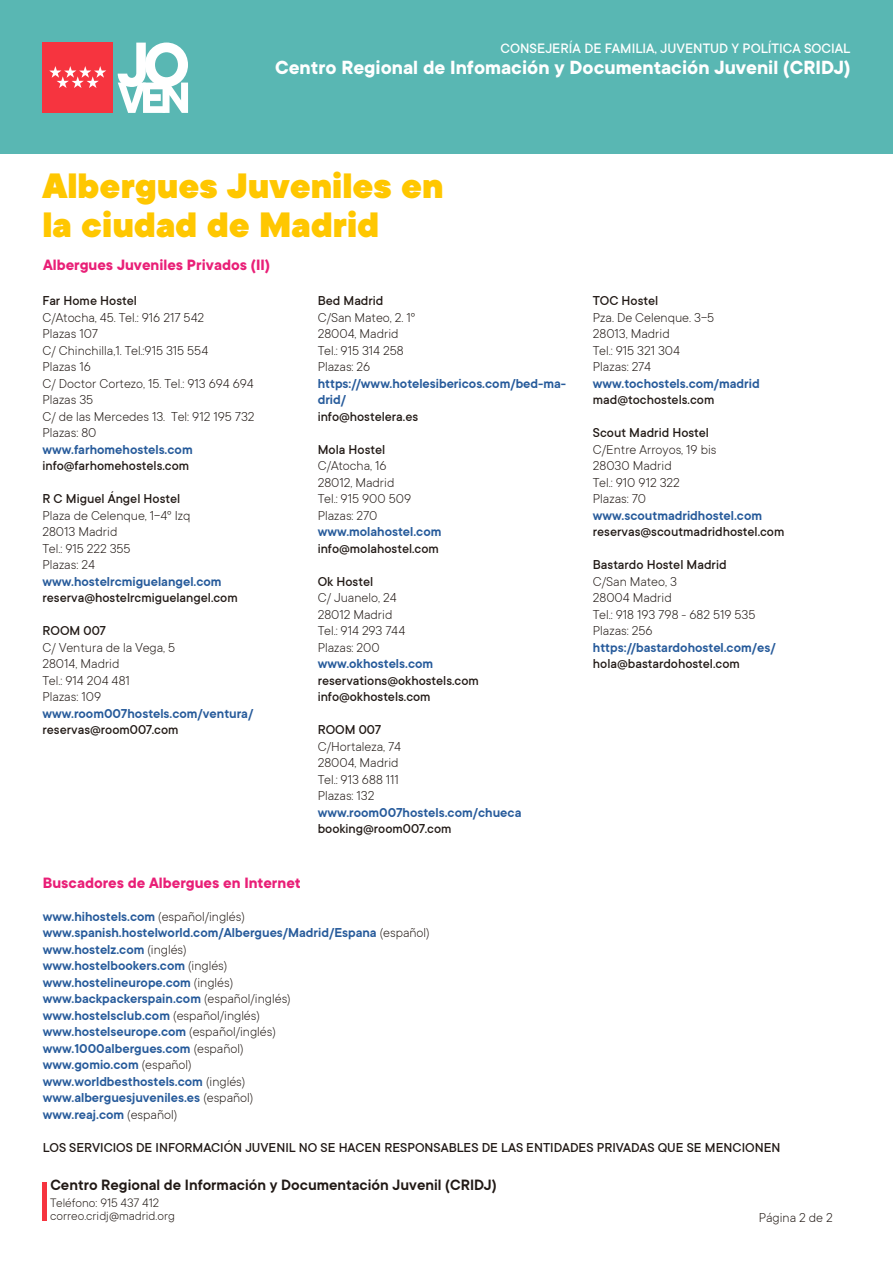
<style>
.page{position:relative;width:893px;height:1263px;background:#fff}
.page>*{position:absolute;margin:0;border:0;box-sizing:border-box;transform-origin:0 0}
.t1{font:900 39px/39px "TT Commons";color:#ffc700}
.t2{font:700 21px "TT Commons";color:#fff}
.t3{font:700 16.5px "TT Commons";color:#e91f77}
.t4{font:600 16.5px "TT Commons";color:#211915}
.t5{font:500 15px "TT Commons";color:#fff}
.t6{font:600 14.25px/16.5px "TT Commons";color:#275b9b}
.t7{font:300 14.25px/16.5px "TT Commons";color:#211915}
.t8{font:500 14.25px/16.5px "TT Commons";color:#211915}
.t9{font:300 13.5px/13.5px "TT Commons";color:#211915}
.s1{font-weight:300;color:#211915}
</style>
<div class="page">
<div style="left:0;top:0;width:893px;height:153px;background:#59b7b3"></div>
<div style="left:43px;top:43px;width:70px;height:70px;background:#f6343f"></div>
<svg style="left:49px;top:66px;width:57px;height:22px"></svg>
<svg style="left:118px;top:43px;width:70px;height:70px"></svg>
<hr style="left:43px;top:1182px;width:4px;height:38px;background:#f6343f">
<p class="t5" style="left:501px;top:40px;width:351px">CONSEJERÍA DE FAMILIA, JUVENTUD Y POLÍTICA SOCIAL</p>
<h2 class="t2" style="left:275px;top:56px;width:577px">Centro Regional de Infomación y Documentación Juvenil (CRIDJ)</h2>
<h1 class="t1" style="left:43px;top:167px;width:403px">Albergues Juveniles en la ciudad de Madrid</h1>
<p class="t3" style="left:43px;top:256px;width:228px">Albergues Juveniles Privados (II)</p>
<p class="t8" style="left:43px;top:293px;width:96px">Far Home Hostel</p>
<p class="t7" style="left:43px;top:309px;width:213px">C/Atocha, 45. Tel.: 916 217 542<br>Plazas 107<br>C/ Chinchilla,1. Tel.:915 315 554<br>Plazas 16<br>C/ Doctor Cortezo, 15. Tel.: 913 694 694<br>Plazas 35<br>C/ de las Mercedes 13. Tel: 912 195 732<br>Plazas: 80</p>
<p class="t6" style="left:43px;top:441px;width:152px">www.farhomehostels.com</p>
<p class="t8" style="left:43px;top:458px;width:148px">info@farhomehostels.com</p>
<p class="t8" style="left:43px;top:491px;width:139px">R C Miguel Ángel Hostel</p>
<p class="t7" style="left:43px;top:507px;width:149px">Plaza de Celenque, 1-4º Izq<br>28013 Madrid<br>Tel.: 915 222 355<br>Plazas: 24</p>
<p class="t6" style="left:43px;top:573px;width:181px">www.hostelrcmiguelangel.com</p>
<p class="t8" style="left:43px;top:590px;width:197px">reserva@hostelrcmiguelangel.com</p>
<p class="t8" style="left:43px;top:623px;width:65px">ROOM 007</p>
<p class="t7" style="left:43px;top:639px;width:134px">C/ Ventura de la Vega, 5<br>28014, Madrid<br>Tel.: 914 204 481<br>Plazas: 109</p>
<p class="t6" style="left:43px;top:705px;width:212px">www.room007hostels.com/ventura/</p>
<p class="t8" style="left:43px;top:722px;width:138px">reservas@room007.com</p>
<p class="t8" style="left:318px;top:293px;width:67px">Bed Madrid</p>
<p class="t7" style="left:318px;top:309px;width:99px">C/San Mateo, 2. 1º<br>28004, Madrid<br>Tel.: 915 314 258<br>Plazas: 26</p>
<p class="t6" style="left:318px;top:375px;width:250px">https://www.hotelesibericos.com/bed-ma&shy;drid/</p>
<p class="t8" style="left:318px;top:408px;width:102px">info@hostelera.es</p>
<p class="t8" style="left:318px;top:441px;width:69px">Mola Hostel</p>
<p class="t7" style="left:318px;top:457px;width:95px">C/Atocha, 16<br>28012, Madrid<br>Tel.: 915 900 509<br>Plazas: 270</p>
<p class="t6" style="left:318px;top:524px;width:125px">www.molahostel.com</p>
<p class="t8" style="left:318px;top:540px;width:123px">info@molahostel.com</p>
<p class="t8" style="left:318px;top:573px;width:57px">Ok Hostel</p>
<p class="t7" style="left:318px;top:589px;width:89px">C/ Juanelo, 24<br>28012 Madrid<br>Tel.: 914 293 744<br>Plazas: 200</p>
<p class="t6" style="left:318px;top:656px;width:117px">www.okhostels.com</p>
<p class="t8" style="left:318px;top:672px;width:163px">reservations@okhostels.com info@okhostels.com</p>
<p class="t8" style="left:318px;top:722px;width:65px">ROOM 007</p>
<p class="t7" style="left:318px;top:738px;width:85px">C/Hortaleza, 74<br>28004, Madrid<br>Tel.: 913 688 111<br>Plazas: 132</p>
<p class="t6" style="left:318px;top:804px;width:205px">www.room007hostels.com/chueca</p>
<p class="t8" style="left:318px;top:821px;width:135px">booking@room007.com</p>
<p class="t8" style="left:593px;top:293px;width:67px">TOC Hostel</p>
<p class="t7" style="left:593px;top:309px;width:123px">Pza. De Celenque. 3-5<br>28013, Madrid<br>Tel.: 915 321 304<br>Plazas: 274</p>
<p class="t6" style="left:593px;top:375px;width:168px">www.tochostels.com/madrid</p>
<p class="t8" style="left:593px;top:392px;width:123px">mad@tochostels.com</p>
<p class="t8" style="left:593px;top:425px;width:118px">Scout Madrid Hostel</p>
<p class="t7" style="left:593px;top:441px;width:125px">C/Entre Arroyos, 19 bis<br>28030 Madrid<br>Tel.: 910 912 322<br>Plazas: 70</p>
<p class="t6" style="left:593px;top:507px;width:171px">www.scoutmadridhostel.com</p>
<p class="t8" style="left:593px;top:524px;width:193px">reservas@scoutmadridhostel.com</p>
<p class="t8" style="left:593px;top:557px;width:135px">Bastardo Hostel Madrid</p>
<p class="t7" style="left:593px;top:573px;width:164px">C/San Mateo, 3<br>28004 Madrid<br>Tel.: 918 193 798 - 682 519 535<br>Plazas: 256</p>
<p class="t6" style="left:593px;top:639px;width:184px">https://bastardohostel.com/es/</p>
<p class="t8" style="left:593px;top:656px;width:148px">hola@bastardohostel.com</p>
<p class="t3" style="left:43px;top:873px;width:259px">Buscadores de Albergues en Internet</p>
<p class="t6" style="left:43px;top:908px;width:388px">www.hihostels.com <span class="s1">(español/inglés) </span>www.spanish.hostelworld.com/Albergues/Madrid/Espana <span class="s1">(español) </span>www.hostelz.com <span class="s1">(inglés)<br></span>www.hostelbookers.com <span class="s1">(inglés)<br></span>www.hostelineurope.com <span class="s1">(inglés)<br></span>www.backpackerspain.com <span class="s1">(español/inglés)<br></span>www.hostelsclub.com <span class="s1">(español/inglés)<br></span>www.hostelseurope.com <span class="s1">(español/inglés)<br></span>www.1000albergues.com <span class="s1">(español)<br></span>www.gomio.com <span class="s1">(español)<br></span>www.worldbesthostels.com <span class="s1">(inglés)<br></span>www.alberguesjuveniles.es <span class="s1">(español)<br></span>www.reaj.com <span class="s1">(español)</span></p>
<p class="t8" style="left:43px;top:1139px;width:739px">LOS SERVICIOS DE INFORMACIÓN JUVENIL NO SE HACEN RESPONSABLES DE LAS ENTIDADES PRIVADAS QUE SE MENCIONEN</p>
<p class="t4" style="left:50px;top:1175px;width:448px">Centro Regional de Información y Documentación Juvenil (CRIDJ)</p>
<p class="t9" style="left:50px;top:1196px;width:126px">Teléfono: 915 437 412 correo.cridj@madrid.org</p>
<p class="t7" style="left:759px;top:1209px;width:75px">Página 2 de 2</p>
</div>
